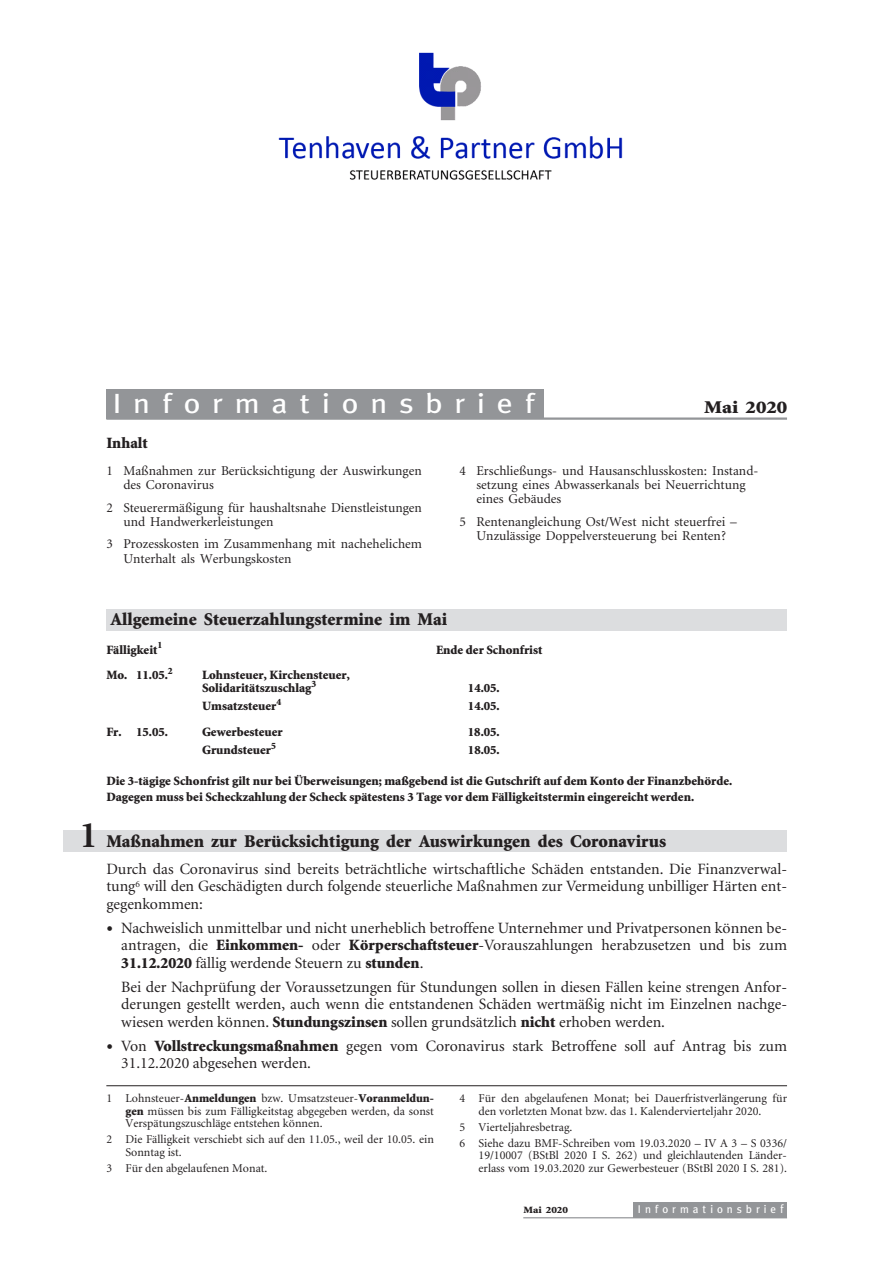
<style>
.page{position:relative;width:893px;height:1263px;background:#fff}
.page>*{position:absolute;margin:0;border:0;box-sizing:border-box;transform-origin:0 0}
.t1{font:27.75px "Meta";letter-spacing:.375em;color:#fff;scale:1.15 1}
.t2{font:900 18px "Minion";color:#231f20}
.t3{font:900 18px "Minion";color:#231f20;scale:1.15 1}
.t4{font:15.75px/17.4px "Minion";color:#231f20;text-align:justify}
.t5{font:900 15.75px "Minion";color:#231f20}
.t6{font:13.5px/14.2px "Minion";color:#231f20}
.t7{font:900 12.75px/13.5px "Minion";color:#231f20}
.t8{font:12px/12.8px "Minion";color:#231f20}
.t9{font:11.25px "Meta";letter-spacing:.36em;color:#fff}
.t10{font:900 9.75px "Minion";color:#231f20}
.t11{font:900 9.6px "Minion";color:#231f20;scale:1.15 1}
.s1{font-weight:700;font-size:37.5px}
.s2{font-size:22.5px}
.s3{font-weight:900}
.s4{font-size:12px}
</style>
<div class="page">
<img style="left:278px;top:52px;width:345px;height:128px">
<div style="left:634px;top:1202px;width:153px;height:16px;background:#939598"></div>
<hr style="left:523px;top:1217px;width:264px;height:1px;background:#939598">
<hr style="left:106px;top:1085px;width:681px;height:1px;background:#231f20">
<div style="left:106px;top:610px;width:681px;height:21px;background:#dcdddf"></div>
<div style="left:64px;top:831px;width:723px;height:21px;background:#dcdddf"></div>
<div style="left:106px;top:389px;width:437px;height:30px;background:#939598"></div>
<hr style="left:106px;top:417px;width:681px;height:3px;background:#939598">
<h1 class="t1" style="left:113px;top:393px;width:368px">Informationsbrief</h1>
<p class="t3" style="left:704px;top:400px;width:73px">Mai 2020</p>
<p class="t5" style="left:106px;top:437px;width:43px">Inhalt</p>
<p class="t6" style="left:123px;top:464px;width:300px;text-indent:-17px">1 Maßnahmen zur Berücksichtigung der Auswirkungen des Coronavirus</p>
<p class="t6" style="left:123px;top:501px;width:300px;text-indent:-17px">2 Steuerermäßigung für haushaltsnahe Dienstleistungen und Handwerkerleistungen</p>
<p class="t6" style="left:123px;top:538px;width:300px;text-indent:-17px">3 Prozesskosten im Zusammenhang mit nachehelichem<br>Unterhalt als Werbungskosten</p>
<p class="t6" style="left:476px;top:464px;width:283px;text-indent:-17px">4 Erschließungs- und Hausanschlusskosten: Instand - setzung eines Abwasserkanals bei Neuerrichtung eines Gebäudes</p>
<p class="t6" style="left:459px;top:515px;width:279px;text-align:center">5 Rentenangleichung Ost/West nicht steuerfrei –<br>Unzulässige Doppelversteuerung bei Renten?</p>
<p class="t2" style="left:111px;top:613px;width:338px">Allgemeine Steuerzahlungstermine im Mai</p>
<p class="t10" style="left:157px;top:641px;width:6px">1</p>
<p class="t7" style="left:106px;top:644px;width:53px">Fälligkeit</p>
<p class="t7" style="left:106px;top:669px;width:68px">Mo. 11.05.<sup>2</sup></p>
<p class="t7" style="left:202px;top:669px;width:149px">Lohnsteuer, Kirchensteuer,<br>Solidaritätszuschlag<sup>3</sup></p>
<p class="t7" style="left:436px;top:644px;width:108px">Ende der Schonfrist</p>
<p class="t7" style="left:468px;top:683px;width:33px">14.05.</p>
<p class="t7" style="left:202px;top:700px;width:81px">Umsatzsteuer<sup>4</sup></p>
<p class="t7" style="left:468px;top:700px;width:33px">14.05.</p>
<p class="t7" style="left:106px;top:727px;width:63px">Fr. 15.05.</p>
<p class="t7" style="left:202px;top:727px;width:82px">Gewerbesteuer</p>
<p class="t7" style="left:468px;top:727px;width:33px">18.05.</p>
<p class="t7" style="left:202px;top:744px;width:75px">Grundsteuer<sup>5</sup></p>
<p class="t7" style="left:468px;top:744px;width:33px">18.05.</p>
<p class="t7" style="left:106px;top:773px;width:627px;line-height:16.6px">Die 3-tägige Schonfrist gilt nur bei Überweisungen; maßgebend ist die Gutschrift auf dem Konto der Finanzbehörde.<br>Dagegen muss bei Scheckzahlung der Scheck spätestens 3 Tage vor dem Fälligkeitstermin eingereicht werden.</p>
<p class="t2" style="left:79px;top:834px;width:588px"><span class="s1">1</span> Maßnahmen zur Berücksichtigung der Auswirkungen des Coronavirus</p>
<p class="t4" style="left:106px;top:861px;width:682px">Durch das Coronavirus sind bereits beträchtliche wirtschaftliche Schäden entstanden. Die Finanz ver wal - tung<sup>6</sup> will den Geschädigten durch folgende steuerliche Maßnahmen zur Vermeidung unbilliger Härten ent&shy;gegenkommen:</p>
<p class="t4" style="left:121px;top:920px;width:667px;text-indent:-15px"><span class="s2">•</span> Nachweislich unmittelbar und nicht unerheblich betroffene Unternehmer und Privatpersonen können be&shy;antragen, die <span class="s3">Einkommen-</span> oder <span class="s3">Körperschaftsteuer</span>-Vorauszahlungen herabzusetzen und bis zum <span class="s3">31.12.2020</span> fällig werdende Steuern zu <span class="s3">stunden</span>.</p>
<p class="t4" style="left:121px;top:979px;width:667px">Bei der Nachprüfung der Voraussetzungen für Stundungen sollen in diesen Fällen keine strengen Anfor&shy;derungen gestellt werden, auch wenn die entstandenen Schäden wertmäßig nicht im Einzelnen nachge&shy;wiesen werden können. <span class="s3">Stundungszinsen</span> sollen grundsätzlich <span class="s3">nicht</span> erhoben werden.</p>
<p class="t4" style="left:121px;top:1038px;width:667px;text-indent:-15px"><span class="s2">•</span> Von <span class="s3">Vollstreckungsmaßnahmen</span> gegen vom Coronavirus stark Betroffene soll auf Antrag bis zum<br>31.12.2020 abgesehen werden.</p>
<p class="t8" style="left:125px;top:1093px;width:310px;text-align:justify;text-indent:-19px">1 Lohnsteuer-<span class="s3">Anmeldungen</span> bzw. Umsatzsteuer-<span class="s3">Voranmeldun&shy;gen</span> müssen bis zum Fälligkeitstag abgegeben werden, da sonst Verspätungszuschläge entstehen können.</p>
<p class="t8" style="left:125px;top:1134px;width:310px;text-indent:-19px">2 Die Fälligkeit verschiebt sich auf den 11.05., weil der 10.05. ein<br>Sonntag ist.</p>
<p class="t8" style="left:106px;top:1163px;width:163px">3 Für den abgelaufenen Monat.</p>
<p class="t8" style="left:459px;top:1093px;width:329px;text-align:center">4 Für den abgelaufenen Monat; bei Dauerfristverlängerung für den vorletzten Monat bzw. das 1. Kalendervierteljahr 2020.</p>
<p class="t8" style="left:459px;top:1120px;width:329px;line-height:15.9px">5 Vierteljahresbetrag.<br>6 Siehe dazu BMF-Schreiben vom 19.03.2020 – IV A 3 – S 0336/</p>
<p class="t8" style="left:478px;top:1150px;width:310px">19/10007 (BStBl 2020 I S. 262) und gleichlautenden Länder&shy;erlass vom 19.03.2020 zur Gewerbesteuer (BStBl 2020 I S. 281).</p>
<p class="t11" style="left:523px;top:1206px;width:40px">Mai 2020</p>
<p class="t9" style="left:638px;top:1204px;width:147px">Informationsbrie<span class="s4">f</span></p>
</div>
